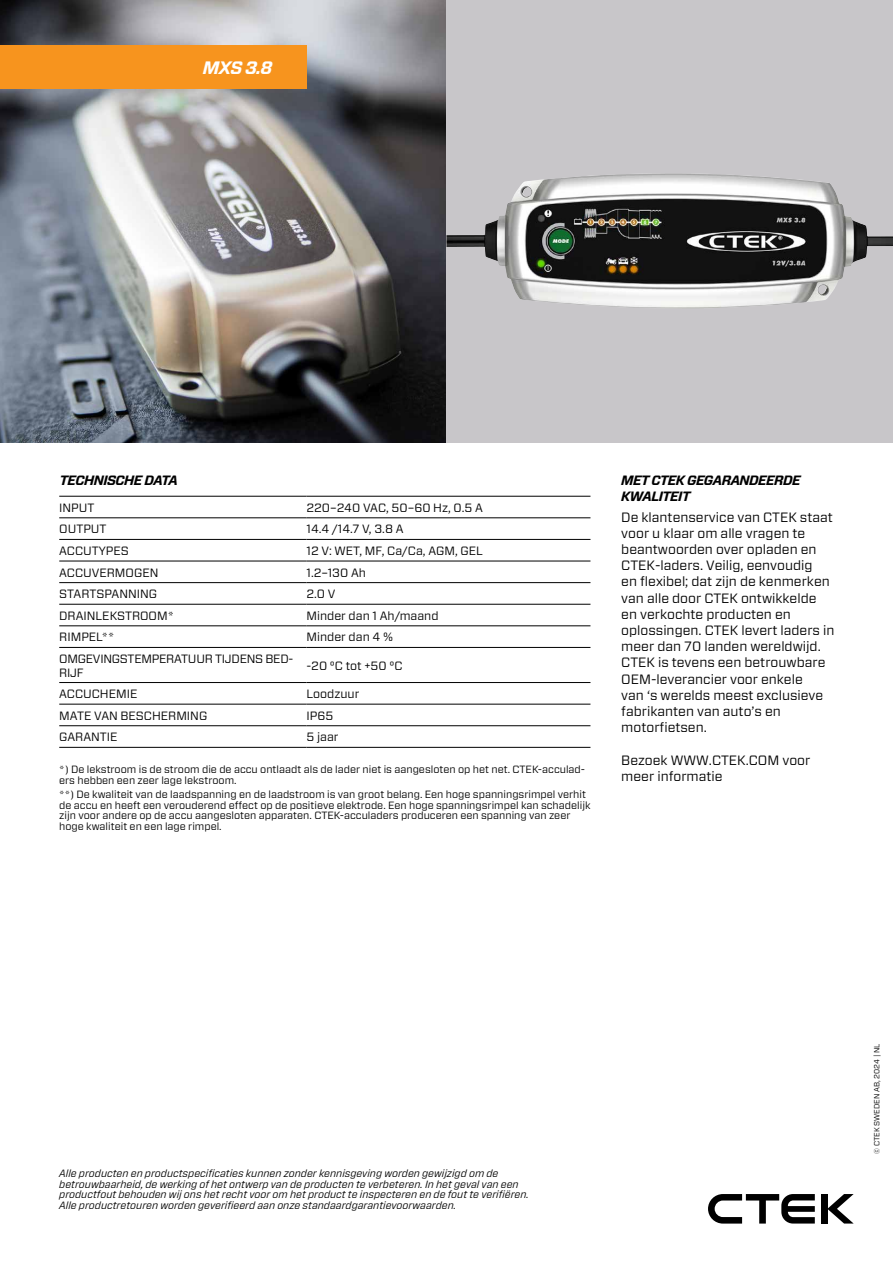
<style>
.page{position:relative;width:893px;height:1263px;background:#fff}
.page>*{position:absolute;margin:0;border:0;box-sizing:border-box;transform-origin:0 0}
.t1{font:italic 700 18px "Forza";color:#fff}
.t2{font:13.5px/16.2px "Forza";color:#000}
.t3{font:italic 700 13.5px/16.2px "Forza";letter-spacing:-.04em;color:#000}
.t4{font:12px "Forza";color:#000}
.t5{font:12px/13.5px "Forza";letter-spacing:-.02em;color:#000}
.t6{font:10.5px/10.5px "Forza";color:#000}
.t7{font:italic 10.5px/10.5px "Forza";color:#000}
.t8{font:7.5px "Forza";color:#000}
</style>
<div class="page">
<img style="left:0;top:0;width:446px;height:442px">
<div style="left:0;top:45px;width:306px;height:44px;background:#f7941e"></div>
<div style="left:821px;top:1194px;width:6px;height:29px;background:#000"></div>
<svg style="left:827px;top:1194px;width:27px;height:29px"></svg>
<svg style="left:708px;top:1194px;width:107px;height:29px"></svg>
<div style="left:446px;top:0;width:447px;height:442px;background:#c8c6c9"></div>
<img style="left:446px;top:174px;width:447px;height:134px">
<hr style="left:59px;top:604px;width:247px;height:1px;background:#000">
<hr style="left:306px;top:604px;width:284px;height:1px;background:#000">
<hr style="left:59px;top:582px;width:247px;height:1px;background:#000">
<hr style="left:306px;top:582px;width:284px;height:1px;background:#000">
<hr style="left:59px;top:725px;width:247px;height:1px;background:#000">
<hr style="left:306px;top:725px;width:284px;height:1px;background:#000">
<hr style="left:59px;top:747px;width:247px;height:1px;background:#000">
<hr style="left:306px;top:747px;width:284px;height:1px;background:#000">
<hr style="left:59px;top:625px;width:247px;height:1px;background:#000">
<hr style="left:306px;top:625px;width:284px;height:1px;background:#000">
<hr style="left:59px;top:647px;width:247px;height:1px;background:#000">
<hr style="left:306px;top:647px;width:284px;height:1px;background:#000">
<hr style="left:59px;top:682px;width:247px;height:1px;background:#000">
<hr style="left:306px;top:682px;width:284px;height:1px;background:#000">
<hr style="left:59px;top:704px;width:247px;height:1px;background:#000">
<hr style="left:306px;top:704px;width:284px;height:1px;background:#000">
<hr style="left:59px;top:561px;width:247px;height:1px;background:#000">
<hr style="left:306px;top:561px;width:284px;height:1px;background:#000">
<hr style="left:59px;top:539px;width:247px;height:1px;background:#000">
<hr style="left:306px;top:539px;width:284px;height:1px;background:#000">
<hr style="left:59px;top:496px;width:247px;height:1px;background:#000">
<hr style="left:306px;top:496px;width:284px;height:1px;background:#000">
<hr style="left:59px;top:517px;width:247px;height:1px;background:#000">
<hr style="left:306px;top:517px;width:284px;height:1px;background:#000">
<h1 class="t1" style="left:203px;top:56px;width:82px">MXS 3.8 2</h1>
<p class="t3" style="left:60px;top:472px;width:120px">TECHNISCHE DATA</p>
<p class="t4" style="left:59px;top:499px;width:37px">INPUT</p>
<p class="t4" style="left:306px;top:499px;width:178px">220–240 VAC, 50–60 Hz, 0.5 A</p>
<p class="t4" style="left:59px;top:521px;width:49px">OUTPUT</p>
<p class="t4" style="left:306px;top:521px;width:99px">14.4 /14.7 V, 3.8 A</p>
<p class="t4" style="left:59px;top:543px;width:71px">ACCUTYPES</p>
<p class="t4" style="left:306px;top:543px;width:178px">12 V: WET, MF, Ca/Ca, AGM, GEL</p>
<p class="t4" style="left:59px;top:564px;width:101px">ACCUVERMOGEN</p>
<p class="t4" style="left:306px;top:564px;width:61px">1.2–130 Ah</p>
<p class="t4" style="left:59px;top:586px;width:99px">STARTSPANNING</p>
<p class="t4" style="left:306px;top:586px;width:31px">2.0 V</p>
<p class="t4" style="left:59px;top:607px;width:116px">DRAINLEKSTROOM*</p>
<p class="t4" style="left:306px;top:607px;width:134px">Minder dan 1 Ah/maand</p>
<p class="t4" style="left:59px;top:629px;width:57px">RIMPEL**</p>
<p class="t4" style="left:306px;top:629px;width:88px">Minder dan 4 %</p>
<p class="t5" style="left:59px;top:652px;width:236px">OMGEVINGSTEMPERATUUR TIJDENS BED-<br>RIJF</p>
<p class="t4" style="left:306px;top:657px;width:98px">-20 °C tot +50 °C</p>
<p class="t4" style="left:59px;top:686px;width:80px">ACCUCHEMIE</p>
<p class="t4" style="left:306px;top:686px;width:54px">Loodzuur</p>
<p class="t4" style="left:59px;top:707px;width:150px">MATE VAN BESCHERMING</p>
<p class="t4" style="left:306px;top:707px;width:28px">IP65</p>
<p class="t4" style="left:59px;top:729px;width:60px">GARANTIE</p>
<p class="t4" style="left:306px;top:729px;width:34px">5 jaar</p>
<p class="t6" style="left:59px;top:764px;width:527px">*) De lekstroom is de stroom die de accu ontlaadt als de lader niet is aangesloten op het net. CTEK-acculad&shy;ers hebben een zeer lage lekstroom.</p>
<p class="t6" style="left:59px;top:789px;width:533px">**) De kwaliteit van de laadspanning en de laadstroom is van groot belang. Een hoge spanningsrimpel verhit de accu en heeft een verouderend effect op de positieve elektrode. Een hoge spanningsrimpel kan schadelijk zijn voor andere op de accu aangesloten apparaten. CTEK-acculaders produceren een spanning van zeer hoge kwaliteit en een lage rimpel.</p>
<p class="t3" style="left:621px;top:472px;width:181px">MET CTEK GEGARANDEERDE<br>KWALITEIT</p>
<p class="t2" style="left:621px;top:509px;width:215px">De klantenservice van CTEK staat voor u klaar om alle vragen te beantwoorden over opladen en<br>CTEK-laders. Veilig, eenvoudig<br>en flexibel; dat zijn de kenmerken van alle door CTEK ontwikkelde en verkochte producten en oplossingen. CTEK levert laders in meer dan 70 landen wereldwijd.<br>CTEK is tevens een betrouwbare<br>OEM-leverancier voor enkele<br>van ‘s werelds meest exclusieve fabrikanten van auto’s en motorfietsen.</p>
<p class="t2" style="left:621px;top:752px;width:190px">Bezoek WWW.CTEK.COM voor meer informatie</p>
<p class="t7" style="left:59px;top:1168px;width:471px">Alle producten en productspecificaties kunnen zonder kennisgeving worden gewijzigd om de betrouwbaarheid, de werking of het ontwerp van de producten te verbeteren. In het geval van een productfout behouden wij ons het recht voor om het product te inspecteren en de fout te verifiëren.<br>Alle productretouren worden geverifieerd aan onze standaardgarantievoorwaarden.</p>
<p class="t8" style="left:872px;top:1153px;width:111px;rotate:-90deg">© CTEK SWEDEN AB, 2024 | NL</p>
</div>
